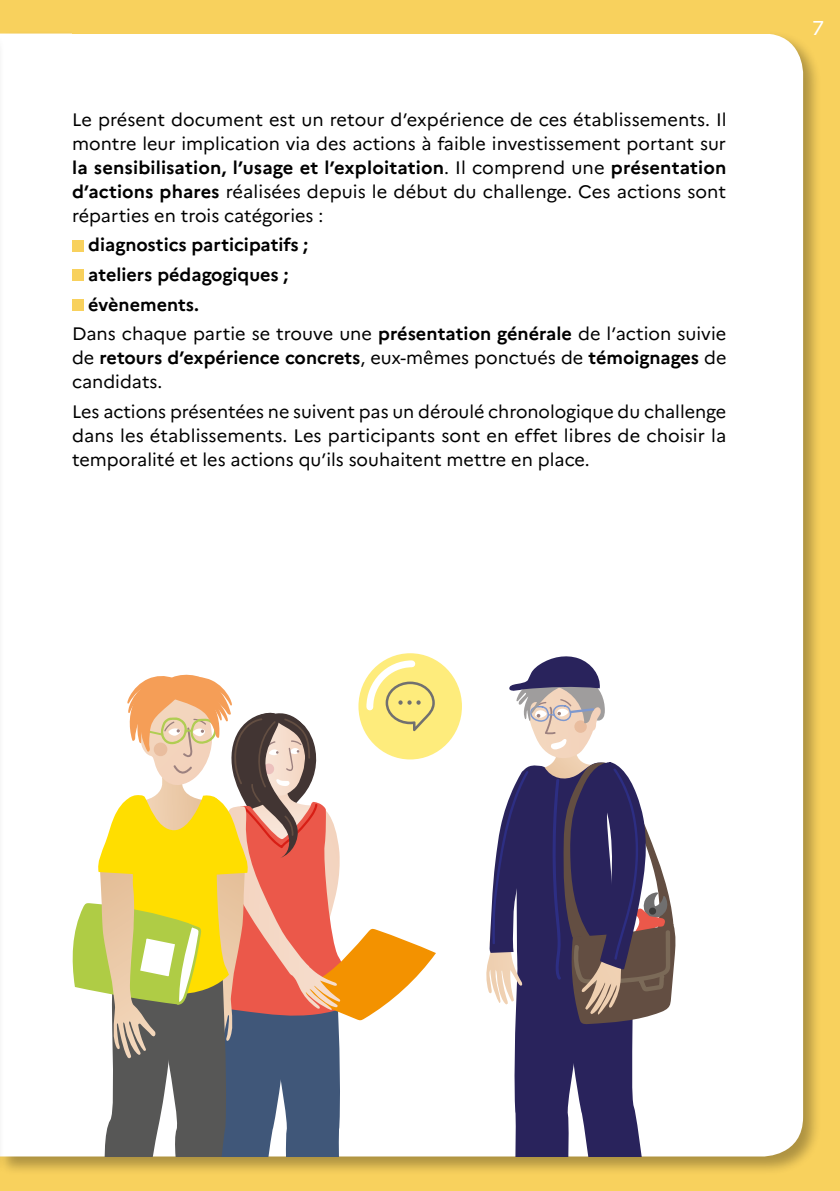
<style>
.page{position:relative;width:840px;height:1191px;background:#fff}
.page>*{position:absolute;margin:0;border:0;box-sizing:border-box;transform-origin:0 0}
.t1{font:20px "Marianne";color:#fff}
.texte_courant{font:18px/24px "Marianne";color:#000;text-align:justify}
.texte_courant-2{font:700 18px "Marianne";color:#000}
.s1{font-weight:700}
</style>
<div class="page">
<div style="left:0;top:0;width:839px;height:1191px;background:#f8d15d"></div>
<div style="left:0;top:31px;width:821px;height:1144px;background:#000;opacity:.3"></div>
<div style="left:5px;top:34px;width:797px;height:1122px;background:#fff"></div>
<div style="left:0;top:32px;width:5px;height:1145px;background:#fcfcfc"></div>
<div style="left:72px;top:0;width:697px;height:34px;background:#f8d15d"></div>
<div style="left:358px;top:653px;width:103px;height:106px;background:#feec7c;border-radius:50%"></div>
<svg style="left:71px;top:657px;width:364px;height:499px;background:#d3bf9e"></svg>
<svg style="left:485px;top:654px;width:191px;height:502px;background:#8a839b"></svg>
<div style="left:72px;top:240px;width:11px;height:11px;background:#f8d15d"></div>
<div style="left:72px;top:269px;width:11px;height:12px;background:#f8d15d"></div>
<div style="left:72px;top:299px;width:11px;height:11px;background:#f8d15d"></div>
<p class="texte_courant" style="left:72px;top:107px;width:655px">Le présent document est un retour d’expérience de ces établissements. Il montre leur implication via des actions à faible investissement portant sur <span class="s1">la sensibilisation, l’usage et l’exploitation</span>. Il comprend une <span class="s1">présentation d’actions phares</span> réalisées depuis le début du challenge. Ces actions sont réparties en trois catégories :</p>
<p class="texte_courant-2" style="left:88px;top:234px;width:221px">diagnostics participatifs ;</p>
<p class="texte_courant-2" style="left:88px;top:263px;width:202px">ateliers pédagogiques ;</p>
<p class="texte_courant-2" style="left:88px;top:293px;width:112px">évènements.</p>
<p class="texte_courant" style="left:72px;top:322px;width:655px">Dans chaque partie se trouve une <span class="s1">présentation générale</span> de l’action suivie de <span class="s1">retours d’expérience concrets</span>, eux-mêmes ponctués de <span class="s1">témoignages</span> de candidats.</p>
<p class="texte_courant" style="left:72px;top:399px;width:655px">Les actions présentées ne suivent pas un déroulé chronologique du challenge dans les établissements. Les participants sont en effet libres de choisir la temporalité et les actions qu’ils souhaitent mettre en place.</p>
<p class="t1" style="left:811px;top:16px;width:13px">7</p>
</div>
